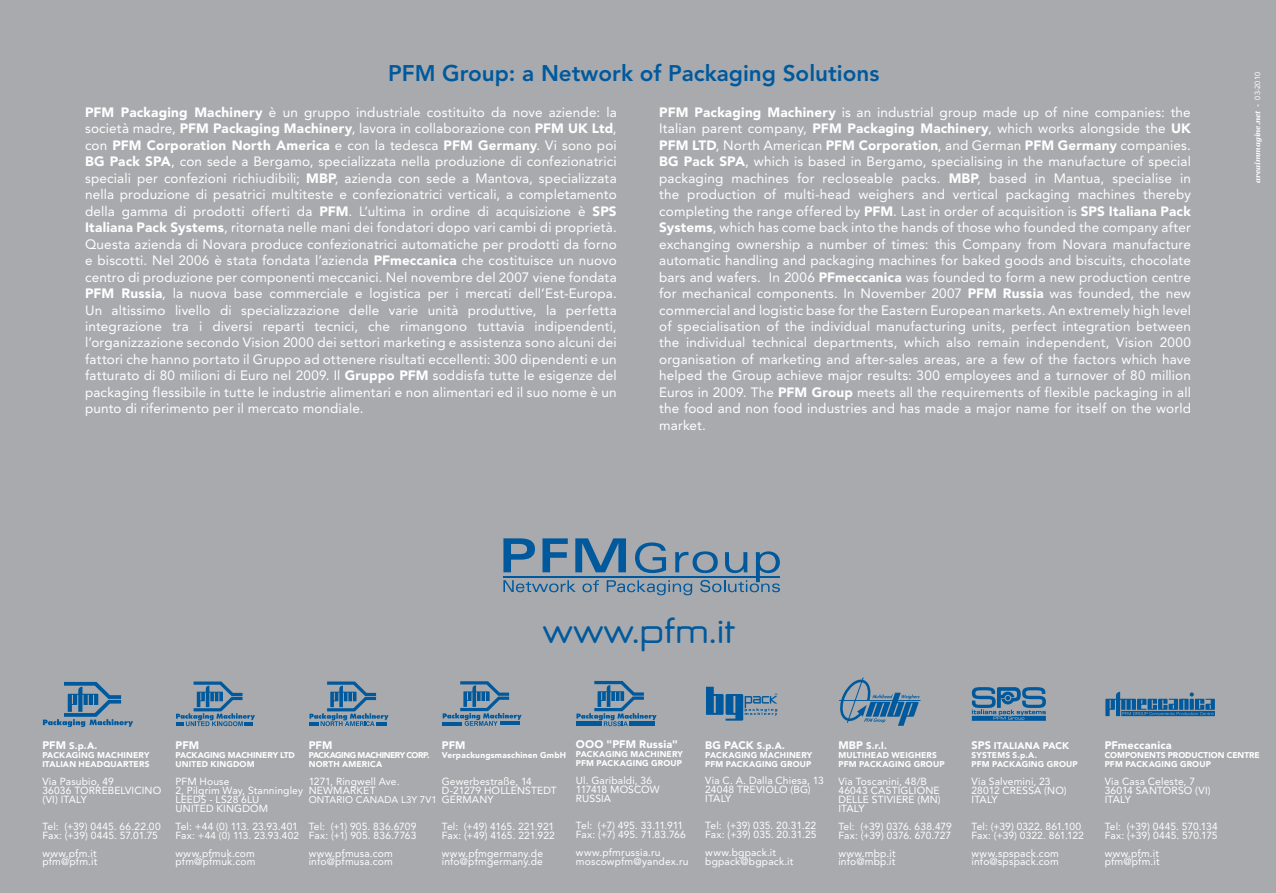
<style>
.page{position:relative;width:1276px;height:893px;background:#a8aaad}
.page>*{position:absolute;margin:0;border:0;box-sizing:border-box;transform-origin:0 0}
.t1{font:700 45px "NP Naipol Allin One";color:#00599d}
.t2{font:800 22.5px "Avenir LT Std";color:#00599d}
.t3{font:13.5px/16.5px "Avenir LT Std";letter-spacing:.01em;color:#fff;text-align:justify}
.t4{font:900 10.95px "Avenir LT Std";letter-spacing:.015em;color:#fff}
.t5{font:10.2px/9px "Avenir LT Std";letter-spacing:.015em;color:#fff}
.t6{font:10.2px/9px "Avenir LT Std";letter-spacing:-.005em;color:#fff}
.t7{font:10.05px "Avenir LT Std";letter-spacing:.01em;color:#fff}
.t8{font:900 9.6px "Avenir LT Std";letter-spacing:.01em;color:#fff}
.t9{font:9.6px "Avenir LT Std";letter-spacing:.02em;color:#fff}
.t10{font:900 8.4px/9px "Avenir LT Std";letter-spacing:.015em;color:#fff}
.t11{font:900 8.4px/9px "Avenir LT Std";letter-spacing:-.05em;color:#fff}
.t12{font:900 8.4px/9px "Avenir LT Std";letter-spacing:-.01em;color:#fff}
.t13{font:italic 700 7.5px "Georgia";color:#fff}
.s1{font-weight:900}
.s2{font-family:"Avenir LT Std";font-weight:400;font-style:normal}
.s3{font-size:10.95px}
.s4{font-size:10.2px}
.s5{font-size:9.6px}
</style>
<div class="page">
<svg style="left:503px;top:538px;width:277px;height:57px"></svg>
<hr style="left:503px;top:576px;width:277px;height:1px;background:#00599d">
<svg style="left:176px;top:681px;width:79px;height:45px"></svg>
<svg style="left:43px;top:682px;width:90px;height:45px"></svg>
<svg style="left:576px;top:681px;width:80px;height:45px"></svg>
<svg style="left:706px;top:687px;width:71px;height:34px"></svg>
<svg style="left:443px;top:681px;width:78px;height:45px"></svg>
<svg style="left:1105px;top:692px;width:110px;height:24px"></svg>
<svg style="left:972px;top:687px;width:74px;height:34px"></svg>
<svg style="left:839px;top:678px;width:81px;height:48px"></svg>
<svg style="left:309px;top:681px;width:79px;height:45px"></svg>
<h2 class="t2" style="left:388px;top:60px;width:493px">PFM Group: a Network of Packaging Solutions</h2>
<p class="t3" style="left:85px;top:104px;width:533px"><span class="s1">PFM Packaging Machinery</span> è un gruppo industriale costituito da nove aziende: la società madre, <span class="s1">PFM Packaging Machinery</span>, lavora in collaborazione con <span class="s1">PFM UK Ltd</span>, con <span class="s1">PFM Corporation North America</span> e con la tedesca <span class="s1">PFM Germany</span>. Vi sono poi <span class="s1">BG Pack SPA</span>, con sede a Bergamo, specializzata nella produzione di confezionatrici speciali per confezioni richiudibili; <span class="s1">MBP</span>, azienda con sede a Mantova, specializzata nella produzione di pesatrici multiteste e confezionatrici verticali, a completamento della gamma di prodotti offerti da <span class="s1">PFM</span>. L’ultima in ordine di acquisizione è <span class="s1">SPS Italiana Pack Systems</span>, ritornata nelle mani dei fondatori dopo vari cambi di proprietà.<br>Questa azienda di Novara produce confezionatrici automatiche per prodotti da forno e biscotti. Nel 2006 è stata fondata l’azienda <span class="s1">PFmeccanica</span> che costituisce un nuovo centro di produzione per componenti meccanici. Nel novembre del 2007 viene fondata <span class="s1">PFM Russia</span>, la nuova base commerciale e logistica per i mercati dell’Est-Europa.<br>Un altissimo livello di specializzazione delle varie unità produttive, la perfetta integrazione tra i diversi reparti tecnici, che rimangono tuttavia indipendenti, l’organizzazione secondo Vision 2000 dei settori marketing e assistenza sono alcuni dei fattori che hanno portato il Gruppo ad ottenere risultati eccellenti: 300 dipendenti e un fatturato di 80 milioni di Euro nel 2009. Il <span class="s1">Gruppo PFM</span> soddisfa tutte le esigenze del packaging flessibile in tutte le industrie alimentari e non alimentari ed il suo nome è un punto di riferimento per il mercato mondiale.</p>
<p class="t3" style="left:659px;top:104px;width:533px"><span class="s1">PFM Packaging Machinery</span> is an industrial group made up of nine companies: the Italian parent company, <span class="s1">PFM Packaging Machinery</span>, which works alongside the <span class="s1">UK PFM LTD</span>, North American <span class="s1">PFM Corporation</span>, and German <span class="s1">PFM Germany</span> companies.<br><span class="s1">BG Pack SPA</span>, which is based in Bergamo, specialising in the manufacture of special packaging machines for recloseable packs. <span class="s1">MBP</span>, based in Mantua, specialise in the production of multi-head weighers and vertical packaging machines thereby completing the range offered by <span class="s1">PFM</span>. Last in order of acquisition is <span class="s1">SPS Italiana Pack Systems</span>, which has come back into the hands of those who founded the company after exchanging ownership a number of times: this Company from Novara manufacture automatic handling and packaging machines for baked goods and biscuits, chocolate bars and wafers. In 2006 <span class="s1">PFmeccanica</span> was founded to form a new production centre for mechanical components. In November 2007 <span class="s1">PFM Russia</span> was founded, the new commercial and logistic base for the Eastern European markets. An extremely high level of specialisation of the individual manufacturing units, perfect integration between the individual technical departments, which also remain independent, Vision 2000 organisation of marketing and after-sales areas, are a few of the factors which have helped the Group achieve major results: 300 employees and a turnover of 80 million Euros in 2009. The <span class="s1">PFM Group</span> meets all the requirements of flexible packaging in all the food and non food industries and has made a major name for itself on the world market.</p>
<p class="t13" style="left:1253px;top:183px;width:113px;rotate:-90deg">areaimmagine.net - <span class="s2">03-2010</span></p>
<h1 class="t1" style="left:542px;top:609px;width:195px">www.pfm.it</h1>
<p class="t8" style="left:42px;top:740px;width:57px"><span class="s3">PFM</span> S.p.A.</p>
<p class="t10" style="left:42px;top:750px;width:109px">PACKAGING MACHINERY<br>ITALIAN HEADQUARTERS</p>
<p class="t5" style="left:42px;top:777px;width:120px">Via Pasubio, 49<br>36036 TORREBELVICINO (VI) ITALY</p>
<p class="t5" style="left:42px;top:822px;width:120px">Tel: (+39) 0445. 66.22.00<br>Fax: (+39) 0445. 57.01.75</p>
<p class="t5" style="left:42px;top:848px;width:56px">www.pfm.it pfm@pfm.it</p>
<p class="t4" style="left:175px;top:738px;width:25px">PFM</p>
<p class="t12" style="left:175px;top:750px;width:121px">PACKAGING MACHINERY LTD<br>UNITED KINGDOM</p>
<p class="t5" style="left:175px;top:777px;width:129px">PFM House<br>2, Pilgrim Way, Stanningley<br>LEEDS - LS28 6LU<br>UNITED KINGDOM</p>
<p class="t5" style="left:175px;top:822px;width:124px">Tel: +44 (0) 113. 23.93.401</p>
<p class="t7" style="left:175px;top:829px;width:125px"><span class="s4">Fax:</span> +44 (0) 113. 23.93.402</p>
<p class="t5" style="left:175px;top:848px;width:81px">www.pfmuk.com pfm@pfmuk.com</p>
<p class="t4" style="left:309px;top:738px;width:25px">PFM</p>
<p class="t11" style="left:309px;top:750px;width:122px">PACKAGING MACHINERY CORP.<br>NORTH AMERICA</p>
<p class="t5" style="left:309px;top:777px;width:92px">1271, Ringwell Ave.<br>NEWMARKET</p>
<p class="t9" style="left:309px;top:794px;width:130px">ONTARIO CANADA L3Y 7V1</p>
<p class="t5" style="left:309px;top:822px;width:109px">Tel: (+1) 905. 836.6709<br>Fax: (+1) 905. 836.7763</p>
<p class="t5" style="left:309px;top:848px;width:86px">www.pfmusa.com info@pfmusa.com</p>
<p class="t4" style="left:442px;top:738px;width:25px">PFM</p>
<p class="t10" style="left:442px;top:750px;width:126px">Verpackungsmaschinen GmbH</p>
<p class="t5" style="left:442px;top:777px;width:116px">Gewerbestraße, 14<br>D-21279 HOLLENSTEDT<br>GERMANY</p>
<p class="t5" style="left:442px;top:822px;width:115px">Tel: (+49) 4165. 221.921<br>Fax: (+49) 4165. 221.922</p>
<p class="t5" style="left:442px;top:848px;width:103px">www.pfmgermany.de info@pfmgermany.de</p>
<p class="t4" style="left:576px;top:738px;width:103px">OOO "PFM Russia"</p>
<p class="t10" style="left:576px;top:750px;width:109px">PACKAGING MACHINERY<br>PFM PACKAGING GROUP</p>
<p class="t5" style="left:576px;top:776px;width:85px">Ul. Garibaldi, 36<br>117418 MOSCOW<br>RUSSIA</p>
<p class="t6" style="left:576px;top:821px;width:111px">Tel: (+7) 495. 33.11.911<br>Fax: (+7) 495. 71.83.766</p>
<p class="t5" style="left:576px;top:848px;width:114px">www.pfmrussia.ru moscowpfm@yandex.ru</p>
<p class="t4" style="left:705px;top:738px;width:81px">BG PACK <span class="s5">S.p.A.</span></p>
<p class="t10" style="left:705px;top:750px;width:109px">PACKAGING MACHINERY<br>PFM PACKAGING GROUP</p>
<p class="t5" style="left:705px;top:776px;width:120px">Via C. A. Dalla Chiesa, 13<br>24048 TREVIOLO (BG)<br>ITALY</p>
<p class="t5" style="left:705px;top:821px;width:113px">Tel: (+39) 035. 20.31.22<br>Fax: (+39) 035. 20.31.25</p>
<p class="t5" style="left:705px;top:848px;width:90px">www.bgpack.it bgpack@bgpack.it</p>
<p class="t8" style="left:838px;top:740px;width:50px"><span class="s3">MBP</span> S.r.l.</p>
<p class="t10" style="left:838px;top:750px;width:108px">MULTIHEAD WEIGHERS<br>PFM PACKAGING GROUP</p>
<p class="t5" style="left:838px;top:777px;width:104px">Via Toscanini, 48/B<br>46043 CASTIGLIONE<br>DELLE STIVIERE (MN)<br>ITALY</p>
<p class="t5" style="left:838px;top:822px;width:115px">Tel: (+39) 0376. 638.479<br>Fax: (+39) 0376. 670.727</p>
<p class="t5" style="left:838px;top:848px;width:59px">www.mbp.it info@mbp.it</p>
<p class="t8" style="left:971px;top:740px;width:99px"><span class="s3">SPS</span> ITALIANA PACK</p>
<p class="t10" style="left:971px;top:750px;width:108px">SYSTEMS S.p.A.<br>PFM PACKAGING GROUP</p>
<p class="t5" style="left:971px;top:777px;width:97px">Via Salvemini, 23<br>28012 CRESSA (NO)<br>ITALY</p>
<p class="t5" style="left:971px;top:822px;width:114px">Tel: (+39) 0322. 861.100<br>Fax: (+39) 0322. 861.122</p>
<p class="t5" style="left:971px;top:848px;width:89px">www.spspack.com info@spspack.com</p>
<p class="t4" style="left:1104px;top:738px;width:69px">PFmeccanica</p>
<p class="t10" style="left:1104px;top:750px;width:157px">COMPONENTS PRODUCTION CENTRE<br>PFM PACKAGING GROUP</p>
<p class="t5" style="left:1104px;top:777px;width:107px">Via Casa Celeste, 7<br>36014 SANTORSO (VI)<br>ITALY</p>
<p class="t5" style="left:1104px;top:822px;width:115px">Tel: (+39) 0445. 570.134<br>Fax: (+39) 0445. 570.175</p>
<p class="t5" style="left:1104px;top:848px;width:56px">www.pfm.it pfm@pfm.it</p>
</div>
